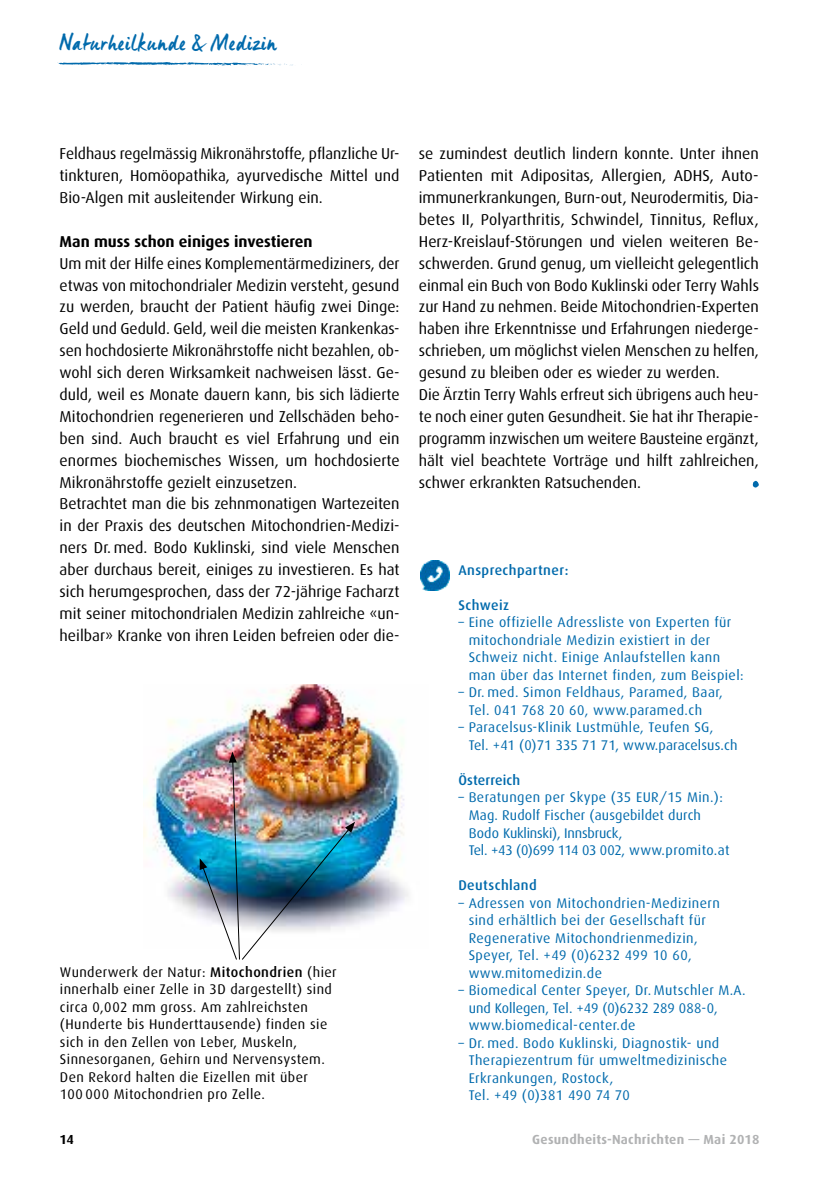
<style>
.page{position:relative;width:819px;height:1191px;background:#fff}
.page>*{position:absolute;margin:0;border:0;box-sizing:border-box;transform-origin:0 0}
.t1{font:22.75px "Manus";letter-spacing:.05em;color:#006aac}
.t2{font:15.75px/21.9px "Dax";color:#000}
.t3{font:700 15.75px "Dax";color:#000}
.t4{font:14px/17.5px "Dax";letter-spacing:.03em;color:#006aac}
.t5{font:14px/17.5px "Dax";letter-spacing:.03em;color:#000}
.t6{font:14px/17.5px "Dax";letter-spacing:.01em;color:#006aac}
.t7{font:500 14px "Dax";letter-spacing:.03em;color:#006aac}
.t8{font:500 14px "Dax";letter-spacing:.01em;color:#006aac}
.t9{font:700 13.12px "Dax";letter-spacing:.02em;color:#b1b2b3}
.t10{font:700 13.12px "Dax";color:#000}
.s1{font-weight:500}
</style>
<div class="page">
<img style="left:420px;top:561px;width:30px;height:29px">
<svg style="left:752px;top:481px;width:7px;height:6px"></svg>
<img style="left:144px;top:684px;width:265px;height:241px">
<img style="left:200px;top:751px;width:155px;height:209px">
<svg style="left:57px;top:62px;width:236px;height:4px"></svg>
<h1 class="t1" style="left:60px;top:28px;width:218px">Naturheilkunde &amp; Medizin</h1>
<p class="t2" style="left:60px;top:143px;width:341px;text-align:justify">Feldhaus regelmässig Mikronährstoffe, pflanzliche Ur&shy;tinkturen, Homöopathika, ayurvedische Mittel und Bio-Algen mit ausleitender Wirkung ein.</p>
<p class="t3" style="left:60px;top:232px;width:254px">Man muss schon einiges investieren</p>
<p class="t2" style="left:60px;top:252px;width:341px">Um mit der Hilfe eines Komplementärmediziners, der etwas von mitochondrialer Medizin versteht, gesund zu werden, braucht der Patient häufig zwei Dinge:<br>Geld und Geduld. Geld, weil die meisten Krankenkas&shy;sen hochdosierte Mikronährstoffe nicht bezahlen, ob&shy;wohl sich deren Wirksamkeit nachweisen lässt. Ge&shy;duld, weil es Monate dauern kann, bis sich lädierte Mitochondrien regenerieren und Zellschäden beho&shy;ben sind. Auch braucht es viel Erfahrung und ein enormes biochemisches Wissen, um hochdosierte Mikronährstoffe gezielt einzusetzen.<br>Betrachtet man die bis zehnmonatigen Wartezeiten in der Praxis des deutschen Mitochondrien-Medizi&shy;ners Dr. med. Bodo Kuklinski, sind viele Menschen aber durchaus bereit, einiges zu investieren. Es hat sich herumgesprochen, dass der 72-jährige Facharzt mit seiner mitochondrialen Medizin zahlreiche «un&shy;heilbar» Kranke von ihren Leiden befreien oder die-</p>
<p class="t5" style="left:60px;top:963px;width:278px">Wunderwerk der Natur: <span class="s1">Mitochondrien</span> (hier innerhalb einer Zelle in 3D dargestellt) sind circa 0,002 mm gross. Am zahlreichsten (Hunderte bis Hunderttausende) finden sie sich in den Zellen von Leber, Muskeln, Sinnesorganen, Gehirn und Nervensystem.<br>Den Rekord halten die Eizellen mit über<br>100 000 Mitochondrien pro Zelle.</p>
<p class="t2" style="left:419px;top:143px;width:341px">se zumindest deutlich lindern konnte. Unter ihnen Patienten mit Adipositas, Allergien, ADHS, Auto&shy;immunerkrankungen, Burn-out, Neurodermitis, Dia&shy;betes II, Polyarthritis, Schwindel, Tinnitus, Reflux, Herz-Kreislauf-Störungen und vielen weiteren Be&shy;schwerden. Grund genug, um vielleicht gelegentlich einmal ein Buch von Bodo Kuklinski oder Terry Wahls zur Hand zu nehmen. Beide Mitochondrien-Experten haben ihre Erkenntnisse und Erfahrungen niederge&shy;schrieben, um möglichst vielen Menschen zu helfen, gesund zu bleiben oder es wieder zu werden.<br>Die Ärztin Terry Wahls erfreut sich übrigens auch heu&shy;te noch einer guten Gesundheit. Sie hat ihr Therapie&shy;programm inzwischen um weitere Bausteine ergänzt, hält viel beachtete Vorträge und hilft zahlreichen, schwer erkrankten Ratsuchenden.</p>
<p class="t7" style="left:458px;top:562px;width:112px">Ansprechpartner:</p>
<p class="t7" style="left:458px;top:597px;width:52px">Schweiz</p>
<p class="t4" style="left:468px;top:614px;width:276px;text-indent:-10px">– Eine offizielle Adressliste von Experten für mitochondriale Medizin existiert in der Schweiz nicht. Einige Anlaufstellen kann man über das Internet finden, zum Beispiel:</p>
<p class="t4" style="left:468px;top:684px;width:256px;text-indent:-10px">– Dr. med. Simon Feldhaus, Paramed, Baar,<br>Tel. 041 768 20 60, www.paramed.ch</p>
<p class="t4" style="left:468px;top:719px;width:270px;text-indent:-10px">– Paracelsus-Klinik Lustmühle, Teufen SG,<br>Tel. +41 (0)71 335 71 71, www.paracelsus.ch</p>
<p class="t8" style="left:458px;top:772px;width:63px">Österreich</p>
<p class="t6" style="left:468px;top:789px;width:262px;text-indent:-10px">– Beratungen per Skype (35 EUR/15 Min.):<br>Mag. Rudolf Fischer (ausgebildet durch Bodo Kuklinski), Innsbruck,<br>Tel. +43 (0)699 114 03 002, www.promito.at</p>
<p class="t7" style="left:458px;top:877px;width:80px">Deutschland</p>
<p class="t4" style="left:468px;top:894px;width:253px;text-indent:-10px">– Adressen von Mitochondrien-Medizinern sind erhältlich bei der Gesellschaft für Regenerative Mitochondrienmedizin, Speyer, Tel. +49 (0)6232 499 10 60, www.mitomedizin.de</p>
<p class="t4" style="left:468px;top:981px;width:278px;text-indent:-10px">– Biomedical Center Speyer, Dr. Mutschler M.A. und Kollegen, Tel. +49 (0)6232 289 088-0, www.biomedical-center.de</p>
<p class="t4" style="left:468px;top:1034px;width:260px;text-indent:-10px">– Dr. med. Bodo Kuklinski, Diagnostik- und Therapiezentrum für umweltmedizinische Erkrankungen, Rostock,<br>Tel. +49 (0)381 490 74 70</p>
<p class="t10" style="left:60px;top:1132px;width:16px">14</p>
<p class="t9" style="left:532px;top:1132px;width:229px">Gesundheits-Nachrichten — Mai 2018</p>
</div>
